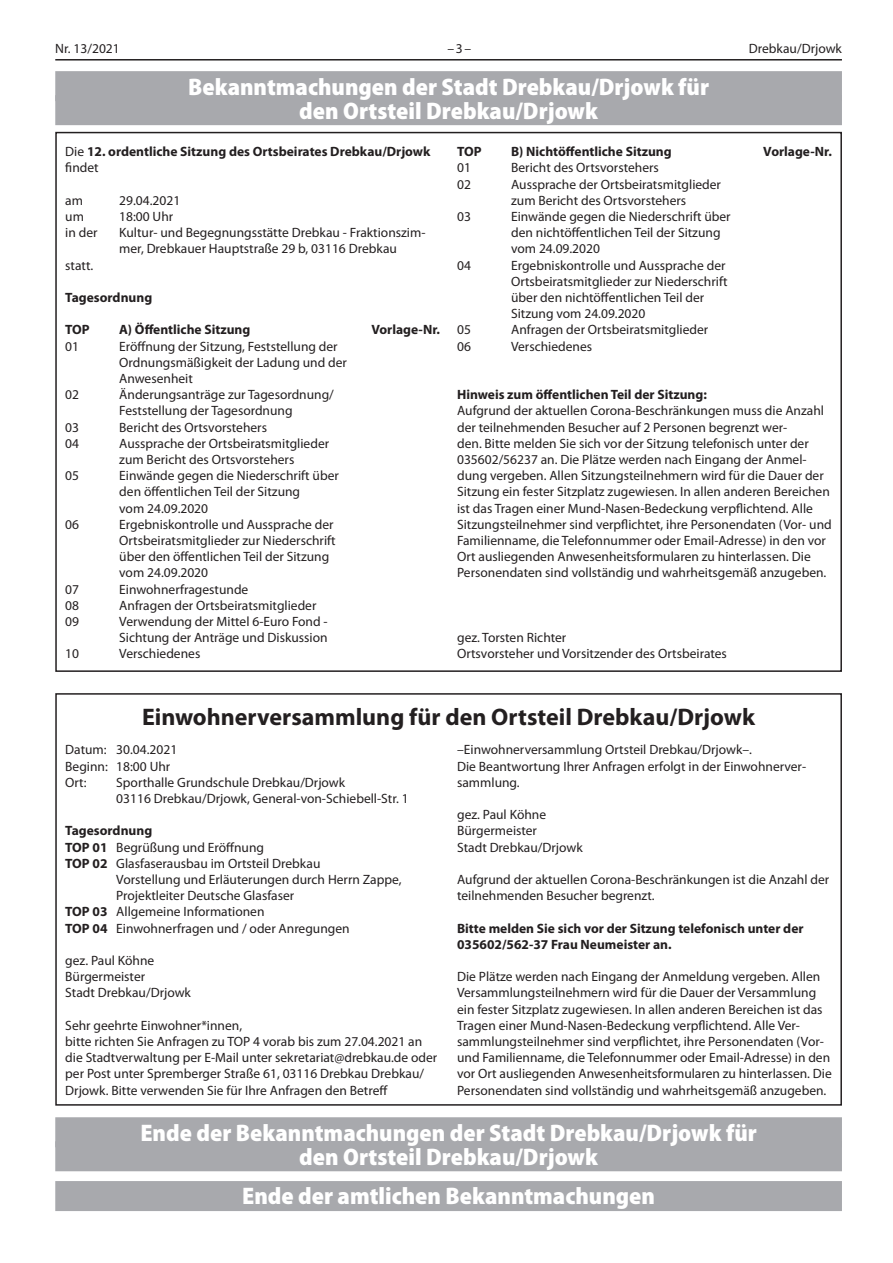
<style>
.page{position:relative;width:893px;height:1263px;background:#fff}
.page>*{position:absolute;margin:0;border:0;box-sizing:border-box;transform-origin:0 0}
.t1{font:900 semi-condensed 24px/24px "Myriad Pro";color:#fff;text-align:center}
.t2{font:700 24px "Myriad Pro";color:#231f20}
.t3{font:13.5px/16.2px "Myriad Pro";color:#231f20}
.t4{font:700 13.5px/16.2px "Myriad Pro";color:#231f20}
.s1{font-weight:400}
.s2{font-weight:700}
</style>
<div class="page">
<hr style="left:55px;top:59px;width:787px;height:2px;background:#231f20">
<div style="left:55px;top:693px;width:787px;height:413px;border:2px solid #231f20"></div>
<div style="left:55px;top:71px;width:787px;height:30px;background:#a8a9ad"></div>
<div style="left:55px;top:95px;width:787px;height:30px;background:#a8a9ad"></div>
<div style="left:55px;top:1117px;width:787px;height:30px;background:#a8a9ad"></div>
<div style="left:55px;top:1141px;width:787px;height:30px;background:#a8a9ad"></div>
<div style="left:55px;top:1181px;width:787px;height:30px;background:#a8a9ad"></div>
<p class="t3" style="left:55px;top:40px;width:66px">Nr. 13/2021</p>
<p class="t3" style="left:447px;top:40px;width:25px">–3–</p>
<p class="t3" style="left:749px;top:40px;width:95px">Drebkau/Drjowk</p>
<h1 class="t1" style="left:188px;top:74px;width:522px">Bekanntmachungen der Stadt Drebkau/Drjowk für den Ortsteil Drebkau/Drjowk</h1>
<p class="t4" style="left:65px;top:143px;width:367px"><span class="s1">Die</span> 12. ordentliche Sitzung des Ortsbeirates Drebkau/Drjowk <span class="s1">findet</span></p>
<p class="t3" style="left:65px;top:192px;width:19px">am</p>
<p class="t3" style="left:119px;top:192px;width:62px">29.04.2021</p>
<p class="t3" style="left:65px;top:208px;width:20px">um</p>
<p class="t3" style="left:119px;top:208px;width:55px">18:00 Uhr</p>
<p class="t3" style="left:65px;top:224px;width:34px">in der</p>
<p class="t3" style="left:119px;top:224px;width:308px">Kultur- und Begegnungsstätte Drebkau - Fraktionszim&shy;mer, Drebkauer Hauptstraße 29 b, 03116 Drebkau</p>
<p class="t3" style="left:65px;top:257px;width:29px">statt.</p>
<p class="t4" style="left:65px;top:289px;width:88px">Tagesordnung</p>
<p class="t4" style="left:65px;top:321px;width:26px">TOP</p>
<p class="t4" style="left:119px;top:321px;width:133px">A) Öffentliche Sitzung</p>
<p class="t4" style="left:371px;top:321px;width:70px">Vorlage-Nr.</p>
<p class="t3" style="left:65px;top:338px;width:15px">01</p>
<p class="t3" style="left:119px;top:338px;width:229px">Eröffnung der Sitzung, Feststellung der<br>Ordnungsmäßigkeit der Ladung und der<br>Anwesenheit</p>
<p class="t3" style="left:65px;top:386px;width:15px">02</p>
<p class="t3" style="left:119px;top:386px;width:216px">Änderungsanträge zur Tagesordnung/<br>Feststellung der Tagesordnung</p>
<p class="t3" style="left:65px;top:419px;width:15px">03</p>
<p class="t3" style="left:119px;top:419px;width:149px">Bericht des Ortsvorstehers</p>
<p class="t3" style="left:65px;top:435px;width:15px">04</p>
<p class="t3" style="left:119px;top:435px;width:211px">Aussprache der Ortsbeiratsmitglieder zum Bericht des Ortsvorstehers</p>
<p class="t3" style="left:65px;top:467px;width:15px">05</p>
<p class="t3" style="left:119px;top:467px;width:221px">Einwände gegen die Niederschrift über den öffentlichen Teil der Sitzung<br>vom 24.09.2020</p>
<p class="t3" style="left:65px;top:516px;width:15px">06</p>
<p class="t3" style="left:119px;top:516px;width:218px">Ergebniskontrolle und Aussprache der Ortsbeiratsmitglieder zur Niederschrift über den öffentlichen Teil der Sitzung vom 24.09.2020</p>
<p class="t3" style="left:65px;top:581px;width:15px">07</p>
<p class="t3" style="left:119px;top:581px;width:131px">Einwohnerfragestunde</p>
<p class="t3" style="left:65px;top:597px;width:15px">08</p>
<p class="t3" style="left:119px;top:597px;width:199px">Anfragen der Ortsbeiratsmitglieder</p>
<p class="t3" style="left:65px;top:613px;width:15px">09</p>
<p class="t3" style="left:119px;top:613px;width:210px">Verwendung der Mittel 6-Euro Fond -<br>Sichtung der Anträge und Diskussion</p>
<p class="t3" style="left:65px;top:646px;width:15px">10</p>
<p class="t3" style="left:119px;top:646px;width:83px">Verschiedenes</p>
<p class="t4" style="left:457px;top:143px;width:26px">TOP</p>
<p class="t4" style="left:511px;top:143px;width:162px">B) Nichtöffentliche Sitzung</p>
<p class="t4" style="left:763px;top:143px;width:70px">Vorlage-Nr.</p>
<p class="t3" style="left:457px;top:160px;width:15px">01</p>
<p class="t3" style="left:511px;top:160px;width:149px">Bericht des Ortsvorstehers</p>
<p class="t3" style="left:457px;top:176px;width:15px">02</p>
<p class="t3" style="left:511px;top:176px;width:211px">Aussprache der Ortsbeiratsmitglieder zum Bericht des Ortsvorstehers</p>
<p class="t3" style="left:457px;top:208px;width:15px">03</p>
<p class="t3" style="left:511px;top:208px;width:221px">Einwände gegen die Niederschrift über den nichtöffentlichen Teil der Sitzung vom 24.09.2020</p>
<p class="t3" style="left:457px;top:257px;width:15px">04</p>
<p class="t3" style="left:511px;top:257px;width:218px">Ergebniskontrolle und Aussprache der Ortsbeiratsmitglieder zur Niederschrift über den nichtöffentlichen Teil der Sitzung vom 24.09.2020</p>
<p class="t3" style="left:457px;top:322px;width:15px">05</p>
<p class="t3" style="left:511px;top:322px;width:199px">Anfragen der Ortsbeiratsmitglieder</p>
<p class="t3" style="left:457px;top:338px;width:15px">06</p>
<p class="t3" style="left:511px;top:338px;width:83px">Verschiedenes</p>
<p class="t4" style="left:457px;top:386px;width:251px">Hinweis zum öffentlichen Teil der Sitzung:</p>
<p class="t3" style="left:457px;top:403px;width:376px">Aufgrund der aktuellen Corona-Beschränkungen muss die Anzahl der teilnehmenden Besucher auf 2 Personen begrenzt wer-<br>den. Bitte melden Sie sich vor der Sitzung telefonisch unter der 035602/56237 an. Die Plätze werden nach Eingang der Anmel&shy;dung vergeben. Allen Sitzungsteilnehmern wird für die Dauer der Sitzung ein fester Sitzplatz zugewiesen. In allen anderen Bereichen ist das Tragen einer Mund-Nasen-Bedeckung verpflichtend. Alle Sitzungsteilnehmer sind verpflichtet, ihre Personendaten (Vor- und Familienname, die Telefonnummer oder Email-Adresse) in den vor Ort ausliegenden Anwesenheitsformularen zu hinterlassen. Die Personendaten sind vollständig und wahrheitsgemäß anzugeben.</p>
<p class="t3" style="left:457px;top:629px;width:271px">gez. Torsten Richter<br>Ortsvorsteher und Vorsitzender des Ortsbeirates</p>
<h1 class="t2" style="left:142px;top:702px;width:614px">Einwohnerversammlung für den Ortsteil Drebkau/Drjowk</h1>
<p class="t3" style="left:65px;top:741px;width:114px">Datum: 30.04.2021<br>Beginn: 18:00 Uhr<br>Ort:</p>
<p class="t3" style="left:457px;top:741px;width:350px">–Einwohnerversammlung Ortsteil Drebkau/Drjowk–.<br>Die Beantwortung Ihrer Anfragen erfolgt in der Einwohnerver&shy;sammlung.</p>
<p class="t3" style="left:457px;top:806px;width:127px">gez. Paul Köhne<br>Bürgermeister<br>Stadt Drebkau/Drjowk</p>
<p class="t3" style="left:457px;top:871px;width:374px">Aufgrund der aktuellen Corona-Beschränkungen ist die Anzahl der teilnehmenden Besucher begrenzt.</p>
<p class="t4" style="left:457px;top:919px;width:348px">Bitte melden Sie sich vor der Sitzung telefonisch unter der<br>035602/562-37 Frau Neumeister an.</p>
<p class="t3" style="left:457px;top:968px;width:376px">Die Plätze werden nach Eingang der Anmeldung vergeben. Allen Versammlungsteilnehmern wird für die Dauer der Versammlung ein fester Sitzplatz zugewiesen. In allen anderen Bereichen ist das Tragen einer Mund-Nasen-Bedeckung verpflichtend. Alle Ver&shy;sammlungsteilnehmer sind verpflichtet, ihre Personendaten (Vor&shy;und Familienname, die Telefonnummer oder Email-Adresse) in den vor Ort ausliegenden Anwesenheitsformularen zu hinterlassen. Die Personendaten sind vollständig und wahrheitsgemäß anzugeben.</p>
<p class="t3" style="left:116px;top:774px;width:294px">Sporthalle Grundschule Drebkau/Drjowk<br>03116 Drebkau/Drjowk, General-von-Schiebell-Str. 1</p>
<p class="t4" style="left:65px;top:822px;width:88px">Tagesordnung</p>
<p class="t3" style="left:65px;top:839px;width:200px"><span class="s2">TOP 01</span> Begrüßung und Eröffnung</p>
<p class="t3" style="left:65px;top:855px;width:257px"><span class="s2">TOP 02</span> Glasfaserausbau im Ortsteil Drebkau</p>
<p class="t3" style="left:116px;top:871px;width:287px">Vorstellung und Erläuterungen durch Herrn Zappe,</p>
<p class="t3" style="left:116px;top:887px;width:179px">Projektleiter Deutsche Glasfaser</p>
<p class="t3" style="left:65px;top:903px;width:201px"><span class="s2">TOP 03</span> Allgemeine Informationen</p>
<p class="t3" style="left:65px;top:920px;width:286px"><span class="s2">TOP 04</span> Einwohnerfragen und / oder Anregungen</p>
<p class="t3" style="left:65px;top:952px;width:127px">gez. Paul Köhne<br>Bürgermeister<br>Stadt Drebkau/Drjowk</p>
<p class="t3" style="left:65px;top:1017px;width:374px">Sehr geehrte Einwohner*innen,<br>bitte richten Sie Anfragen zu TOP 4 vorab bis zum 27.04.2021 an die Stadtverwaltung per E-Mail unter sekretariat@drebkau.de oder per Post unter Spremberger Straße 61, 03116 Drebkau Drebkau/ Drjowk. Bitte verwenden Sie für Ihre Anfragen den Betreff</p>
<h1 class="t1" style="left:140px;top:1120px;width:618px">Ende der Bekanntmachungen der Stadt Drebkau/Drjowk für den Ortsteil Drebkau/Drjowk</h1>
<h1 class="t1" style="left:242px;top:1183px;width:414px">Ende der amtlichen Bekanntmachungen</h1>
</div>
